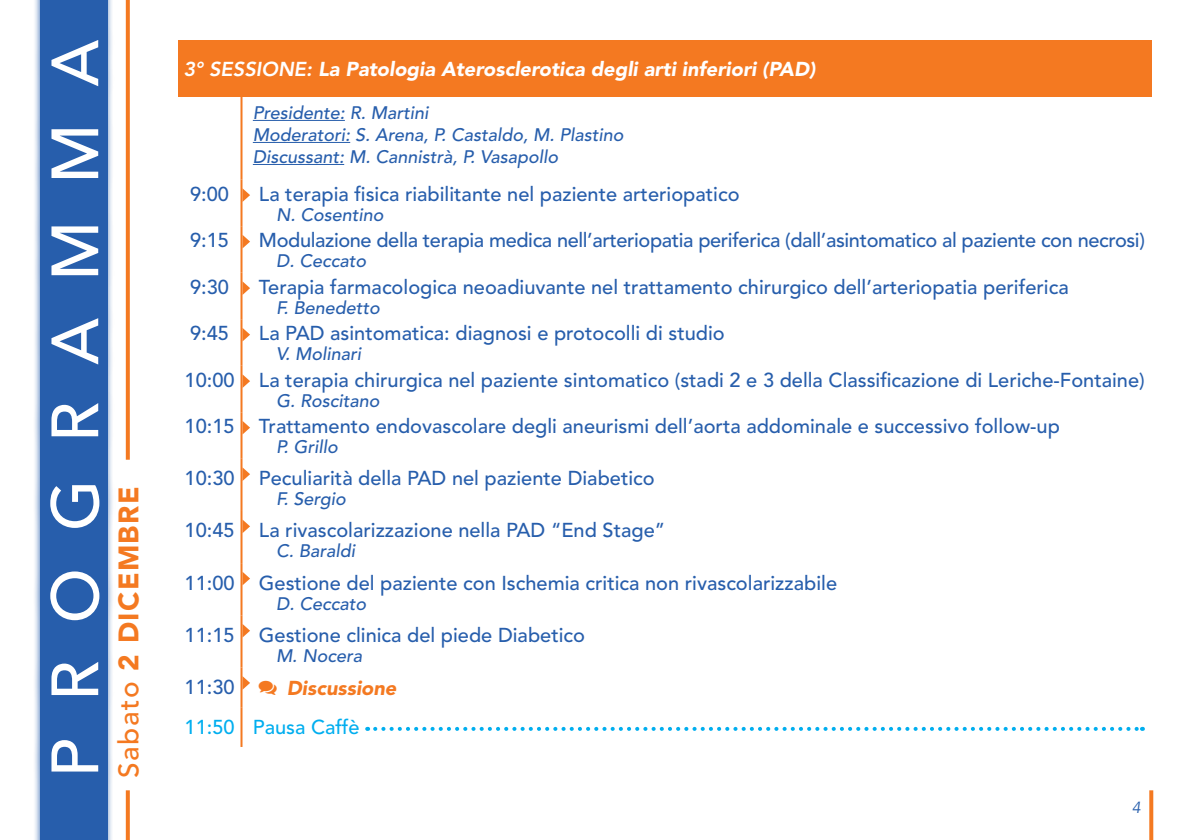
<style>
.page{position:relative;width:1191px;height:840px;background:#fff}
.page>*{position:absolute;margin:0;border:0;box-sizing:border-box;transform-origin:0 0}
.t1{font:500 66px "Avenir LT Std";letter-spacing:.565em;color:#fff}
.t2{font:900 28px "Avenir LT Std";letter-spacing:.05em;color:#f47921}
.t3{font:500 20px "Avenir LT Std";color:#275eac}
.t4{font:500 20px "Avenir LT Std";letter-spacing:-.02em;color:#275eac}
.t5{font:italic 900 20px "Avenir LT Std";color:#fff}
.t6{font:500 20px "Avenir LT Std";color:#00aeef}
.t7{font:italic 900 20px "Avenir LT Std";color:#f47921}
.t8{font:italic 500 18px "Avenir LT Std";color:#275eac}
.t9{font:italic 16px "Avenir LT Std";color:#275eac}
.s1{font-weight:500}
.s2{font-weight:800}
</style>
<div class="page">
<div style="left:40px;top:0;width:68px;height:839px;background:#275eac"></div>
<svg style="left:1149px;top:790px;width:4px;height:49px"></svg>
<div style="left:32px;top:23px;width:86px;height:766px;background:#275eac;opacity:.75"></div>
<svg style="left:126px;top:0;width:4px;height:459px;background:#f47e2a"></svg>
<svg style="left:126px;top:790px;width:4px;height:49px"></svg>
<div style="left:178px;top:40px;width:973px;height:56px;background:#f47921"></div>
<hr style="left:240px;top:179px;width:2px;height:47px;background:#f47921">
<hr style="left:240px;top:226px;width:2px;height:46px;background:#f47921">
<hr style="left:240px;top:272px;width:2px;height:47px;background:#f47921">
<hr style="left:240px;top:319px;width:2px;height:46px;background:#f47921">
<hr style="left:240px;top:365px;width:2px;height:47px;background:#f47921">
<hr style="left:240px;top:412px;width:2px;height:46px;background:#f47921">
<hr style="left:240px;top:458px;width:2px;height:52px;background:#f47921">
<hr style="left:240px;top:510px;width:2px;height:53px;background:#f47921">
<hr style="left:240px;top:563px;width:2px;height:52px;background:#f47921">
<hr style="left:240px;top:615px;width:2px;height:52px;background:#f47921">
<hr style="left:240px;top:667px;width:2px;height:39px;background:#f47921">
<hr style="left:240px;top:706px;width:2px;height:40px;background:#f47921">
<hr style="left:240px;top:96px;width:2px;height:83px;background:#f47921">
<hr style="left:253px;top:120px;width:92px;height:1px;background:#275eac">
<hr style="left:253px;top:142px;width:97px;height:1px;background:#275eac">
<hr style="left:253px;top:164px;width:91px;height:1px;background:#275eac">
<svg style="left:242px;top:188px;width:8px;height:14px"></svg>
<svg style="left:242px;top:235px;width:8px;height:13px"></svg>
<svg style="left:242px;top:281px;width:8px;height:14px"></svg>
<svg style="left:242px;top:327px;width:8px;height:14px"></svg>
<svg style="left:242px;top:374px;width:8px;height:14px"></svg>
<svg style="left:242px;top:420px;width:8px;height:14px"></svg>
<svg style="left:242px;top:467px;width:8px;height:13px"></svg>
<svg style="left:242px;top:519px;width:8px;height:14px"></svg>
<svg style="left:242px;top:571px;width:8px;height:14px"></svg>
<svg style="left:242px;top:623px;width:8px;height:14px"></svg>
<svg style="left:242px;top:675px;width:8px;height:14px"></svg>
<svg style="left:375px;top:726px;width:768px;height:4px"></svg>
<h1 class="t1" style="left:37px;top:777px;width:738px;rotate:-90deg">PROGRAMMA</h1>
<p class="t2" style="left:112px;top:777px;width:292px;rotate:-90deg"><span class="s1">Sabato</span> 2 DICEMBRE</p>
<p class="t5" style="left:183px;top:57px;width:633px"><span class="s2">3° SESSIONE:</span> La Patologia Aterosclerotica degli arti inferiori (PAD)</p>
<p class="t8" style="left:253px;top:102px;width:177px">Presidente: R. Martini</p>
<p class="t8" style="left:253px;top:124px;width:372px">Moderatori: S. Arena, P. Castaldo, M. Plastino</p>
<p class="t8" style="left:253px;top:146px;width:307px">Discussant: M. Cannistrà, P. Vasapollo</p>
<p class="t3" style="left:190px;top:182px;width:40px">9:00</p>
<p class="t3" style="left:259px;top:182px;width:482px">La terapia fisica riabilitante nel paziente arteriopatico</p>
<p class="t8" style="left:276px;top:204px;width:109px">N. Cosentino</p>
<p class="t3" style="left:190px;top:228px;width:40px">9:15</p>
<p class="t4" style="left:259px;top:228px;width:887px">Modulazione della terapia medica nell’arteriopatia periferica (dall’asintomatico al paziente con necrosi)</p>
<p class="t8" style="left:276px;top:250px;width:92px">D. Ceccato</p>
<p class="t3" style="left:190px;top:275px;width:40px">9:30</p>
<p class="t3" style="left:259px;top:275px;width:811px">Terapia farmacologica neoadiuvante nel trattamento chirurgico dell’arteriopatia periferica</p>
<p class="t8" style="left:276px;top:297px;width:105px">F. Benedetto</p>
<p class="t3" style="left:190px;top:321px;width:40px">9:45</p>
<p class="t3" style="left:259px;top:321px;width:467px">La PAD asintomatica: diagnosi e protocolli di studio</p>
<p class="t8" style="left:276px;top:343px;width:86px">V. Molinari</p>
<p class="t3" style="left:185px;top:368px;width:52px">10:00</p>
<p class="t3" style="left:259px;top:368px;width:887px">La terapia chirurgica nel paziente sintomatico (stadi 2 e 3 della Classificazione di Leriche-Fontaine)</p>
<p class="t8" style="left:276px;top:389px;width:105px">G. Roscitano</p>
<p class="t3" style="left:185px;top:414px;width:52px">10:15</p>
<p class="t3" style="left:259px;top:414px;width:802px">Trattamento endovascolare degli aneurismi dell’aorta addominale e successivo follow-up</p>
<p class="t8" style="left:276px;top:436px;width:63px">P. Grillo</p>
<p class="t3" style="left:185px;top:466px;width:52px">10:30</p>
<p class="t3" style="left:259px;top:466px;width:397px">Peculiarità della PAD nel paziente Diabetico</p>
<p class="t8" style="left:276px;top:488px;width:71px">F. Sergio</p>
<p class="t3" style="left:185px;top:518px;width:52px">10:45</p>
<p class="t3" style="left:259px;top:518px;width:408px">La rivascolarizzazione nella PAD “End Stage”</p>
<p class="t8" style="left:276px;top:540px;width:81px">C. Baraldi</p>
<p class="t3" style="left:185px;top:570px;width:52px">11:00</p>
<p class="t3" style="left:259px;top:570px;width:579px">Gestione del paziente con Ischemia critica non rivascolarizzabile</p>
<p class="t8" style="left:276px;top:592px;width:92px">D. Ceccato</p>
<p class="t3" style="left:185px;top:623px;width:52px">11:15</p>
<p class="t3" style="left:259px;top:623px;width:327px">Gestione clinica del piede Diabetico</p>
<p class="t8" style="left:276px;top:644px;width:88px">M. Nocera</p>
<p class="t3" style="left:185px;top:675px;width:52px">11:30</p>
<p class="t7" style="left:287px;top:675px;width:111px">Discussione</p>
<p class="t6" style="left:185px;top:714px;width:52px">11:50</p>
<p class="t6" style="left:253px;top:714px;width:108px">Pausa Caffè</p>
<p class="t9" style="left:1132px;top:798px;width:10px">4</p>
</div>
